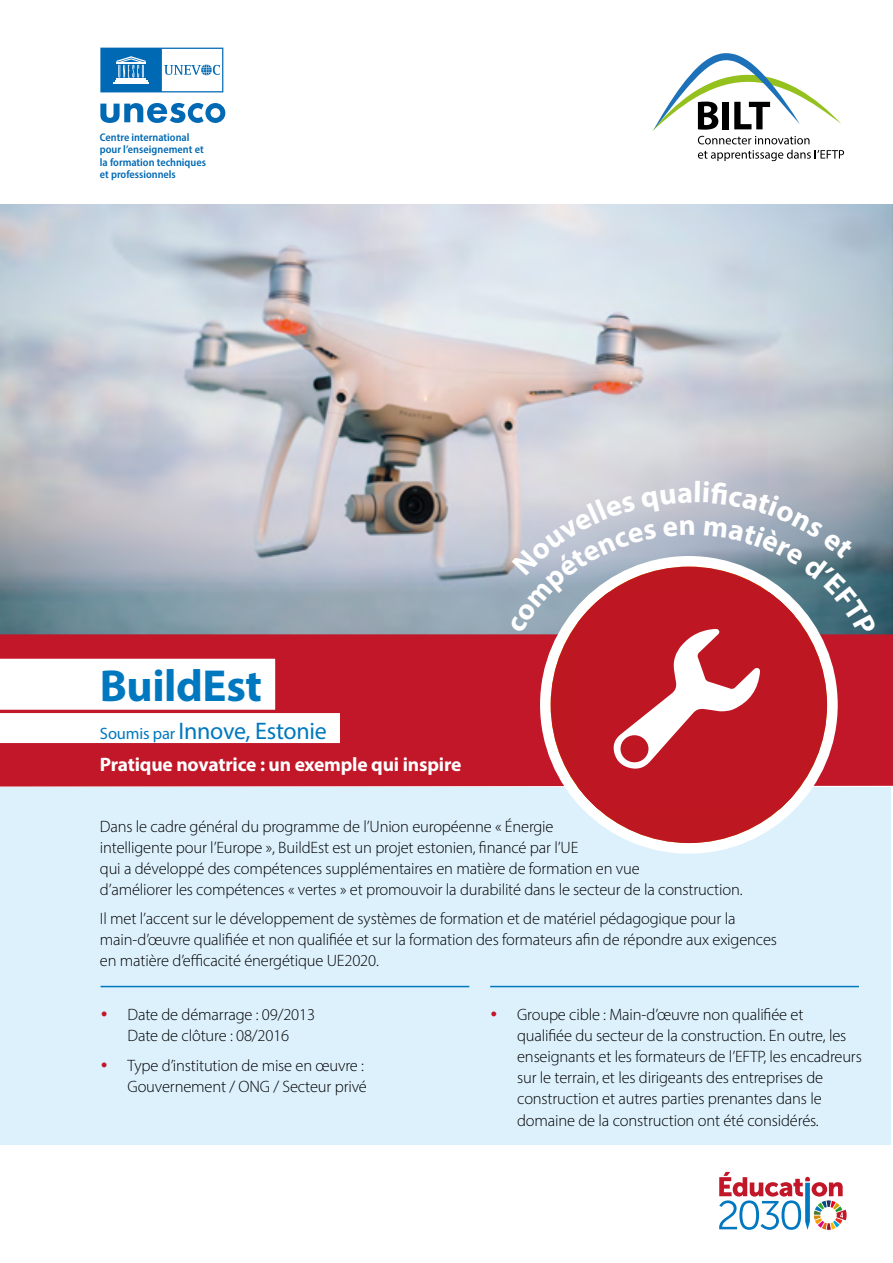
<style>
.page{position:relative;width:893px;height:1263px;background:#fff}
.page>*{position:absolute;margin:0;border:0;box-sizing:border-box;transform-origin:0 0}
.t1{font:700 45px "Myriad Pro";letter-spacing:-.01em;color:#0078bf}
.t2{font:24px "Myriad Pro";letter-spacing:-.01em;color:#0078bf}
.t3{font:700 19.5px "Myriad Pro";letter-spacing:-.01em;color:#fff}
.t4{font:300 16.5px/21px "Myriad Pro";letter-spacing:-.01em;color:#000}
.t5{font:600 semi-condensed 11.1px/12.6px "Myriad Pro";color:#0069b4}
.s1{font-size:16.5px}
</style>
<div class="page">
<img style="left:0;top:204px;width:893px;height:430px">
<div style="left:0;top:634px;width:893px;height:152px;background:#c11728"></div>
<div style="left:0;top:659px;width:275px;height:51px;background:#fff"></div>
<div style="left:0;top:713px;width:340px;height:30px;background:#fff"></div>
<div style="left:0;top:786px;width:890px;height:358px;background:#ddf1fd"></div>
<hr style="left:101px;top:986px;width:368px;height:1px;background:#0078bf">
<hr style="left:490px;top:986px;width:369px;height:1px;background:#0078bf">
<div style="left:540px;top:556px;width:298px;height:298px;background:#fff;border-radius:50%"></div>
<div style="left:551px;top:567px;width:276px;height:276px;background:#bd1822;border-radius:50%"></div>
<svg style="left:719px;top:1172px;width:128px;height:58px"></svg>
<svg style="left:100px;top:103px;width:125px;height:20px"></svg>
<svg style="left:100px;top:48px;width:123px;height:44px"></svg>
<svg style="left:698px;top:150px;width:146px;height:11px"></svg>
<svg style="left:652px;top:53px;width:189px;height:91px"></svg>
<svg style="left:509px;top:481px;width:368px;height:297px"></svg>
<p class="t5" style="left:100px;top:130px;width:108px">Centre international pour l’enseignement et la formation techniques et professionnels</p>
<h1 class="t1" style="left:100px;top:657px;width:164px">BuildEst</h1>
<h2 class="t2" style="left:100px;top:716px;width:229px"><span class="s1">Soumis par</span> Innove, Estonie</h2>
<p class="t3" style="left:100px;top:751px;width:363px">Pratique novatrice : un exemple qui inspire</p>
<p class="t4" style="left:100px;top:815px;width:644px">Dans le cadre général du programme de l’Union européenne « Énergie<br>intelligente pour l’Europe », BuildEst est un projet estonien, financé par l’UE<br>qui a développé des compétences supplémentaires en matière de formation en vue<br>d’améliorer les compétences « vertes » et promouvoir la durabilité dans le secteur de la construction.</p>
<p class="t4" style="left:100px;top:908px;width:679px">Il met l’accent sur le développement de systèmes de formation et de matériel pédagogique pour la main-d’œuvre qualifiée et non qualifiée et sur la formation des formateurs afin de répondre aux exigences en matière d’efficacité énergétique UE2020.</p>
<p class="t4" style="left:127px;top:1004px;width:189px">Date de démarrage : 09/2013<br>Date de clôture : 08/2016</p>
<p class="t4" style="left:127px;top:1055px;width:241px">Type d’institution de mise en œuvre :<br>Gouvernement / ONG / Secteur privé</p>
<p class="t4" style="left:517px;top:1004px;width:346px">Groupe cible : Main-d’œuvre non qualifiée et qualifiée du secteur de la construction. En outre, les enseignants et les formateurs de l’EFTP, les encadreurs sur le terrain, et les dirigeants des entreprises de construction et autres parties prenantes dans le domaine de la construction ont été considérés.</p>
</div>
